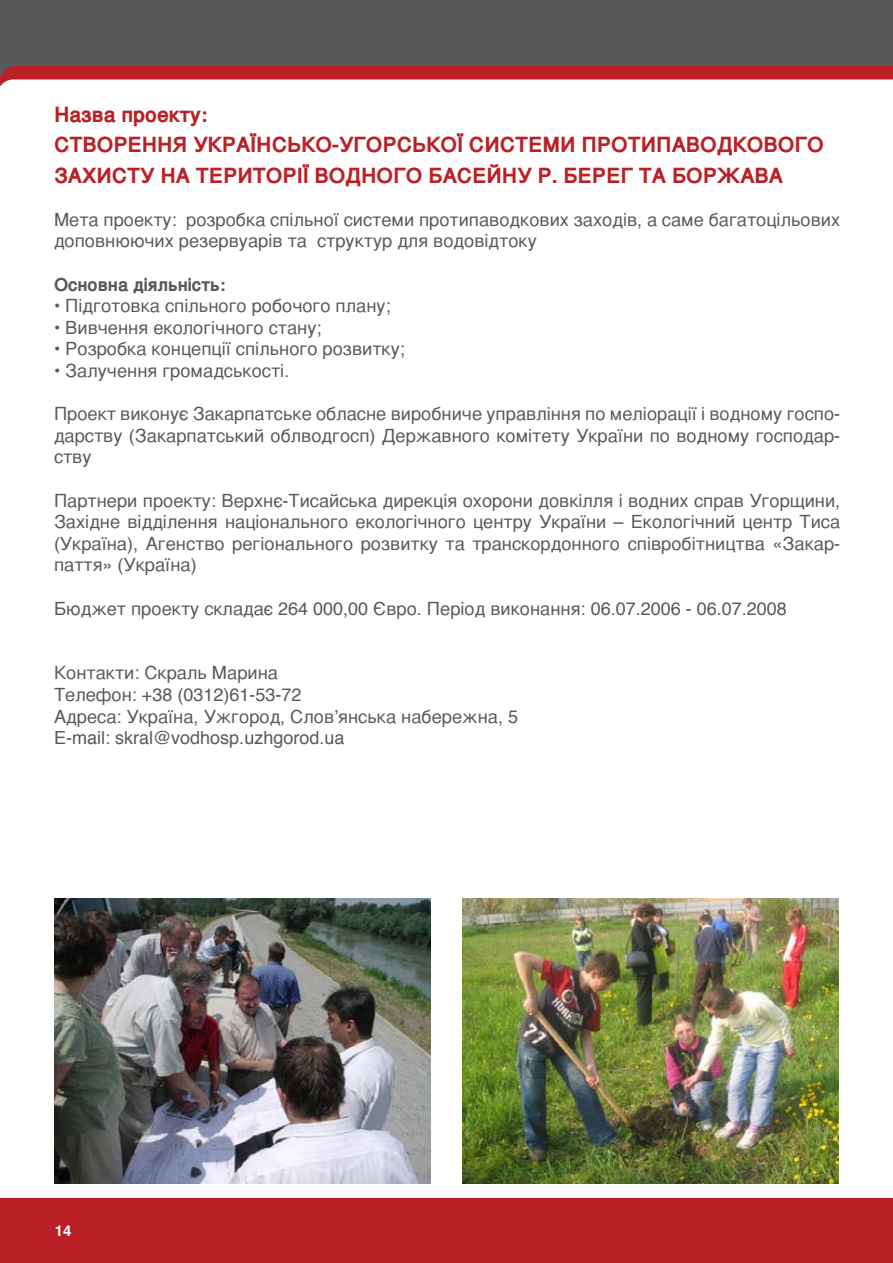
<style>
.page{position:relative;width:893px;height:1263px;background:#fff}
.page>*{position:absolute;margin:0;border:0;box-sizing:border-box;transform-origin:0 0}
.t1{font:700 21px/30px "Helvetica";color:#ba2025}
.t2{font:18px/21.6px "Helvetica";color:#58595b}
.t3{font:700 18px "Helvetica";color:#58595b}
.t4{font:700 15px "Helvetica";color:#fff}
</style>
<div class="page">
<div style="left:0;top:0;width:893px;height:158px;background:#58595b"></div>
<svg style="left:0;top:66px;width:893px;height:14px;background:#bb272c"></svg>
<div style="left:0;top:80px;width:893px;height:78px;background:#fff"></div>
<div style="left:0;top:1199px;width:893px;height:64px;background:#ba2025"></div>
<img style="left:54px;top:898px;width:376px;height:285px">
<img style="left:463px;top:898px;width:376px;height:285px">
<p class="t1" style="left:54px;top:99px;width:771px">Назва проекту:<br>СТВОРЕННЯ УКРАЇНСЬКО-УГОРСЬКОЇ СИСТЕМИ ПРОТИПАВОДКОВОГО<br>ЗАХИСТУ НА ТЕРИТОРІЇ ВОДНОГО БАСЕЙНУ Р. БЕРЕГ ТА БОРЖАВА</p>
<p class="t2" style="left:54px;top:208px;width:788px">Мета проекту: розробка спільної системи протипаводкових заходів, а саме багатоцільових доповнюючих резервуарів та структур для водовідтоку</p>
<p class="t3" style="left:54px;top:268px;width:173px">Основна діяльність:</p>
<p class="t2" style="left:54px;top:294px;width:338px">• Підготовка спільного робочого плану;</p>
<p class="t2" style="left:54px;top:316px;width:269px">• Вивчення екологічного стану;</p>
<p class="t2" style="left:54px;top:338px;width:352px">• Розробка концепції спільного розвитку;</p>
<p class="t2" style="left:54px;top:359px;width:237px">• Залучення громадськості.</p>
<p class="t2" style="left:54px;top:402px;width:788px;text-align:justify">Проект виконує Закарпатське обласне виробниче управління по меліорації і водному госпо&shy;дарству (Закарпатський облводгосп) Державного комітету України по водному господар&shy;ству</p>
<p class="t2" style="left:54px;top:489px;width:788px;text-align:justify">Партнери проекту: Верхнє-Тисайська дирекція охорони довкілля і водних справ Угорщини, Західне відділення національного екологічного центру України – Екологічний центр Тиса (Україна), Агенство регіонального розвитку та транскордонного співробітництва «Закар&shy;паття» (Україна)</p>
<p class="t2" style="left:54px;top:597px;width:734px">Бюджет проекту складає 264 000,00 Євро. Період виконання: 06.07.2006 - 06.07.2008</p>
<p class="t2" style="left:54px;top:662px;width:466px">Контакти: Скраль Марина<br>Телефон: +38 (0312)61-53-72<br>Адреса: Україна, Ужгород, Слов’янська набережна, 5<br>E-mail: skral@vodhosp.uzhgorod.ua</p>
<p class="t4" style="left:55px;top:1217px;width:18px">14</p>
</div>
